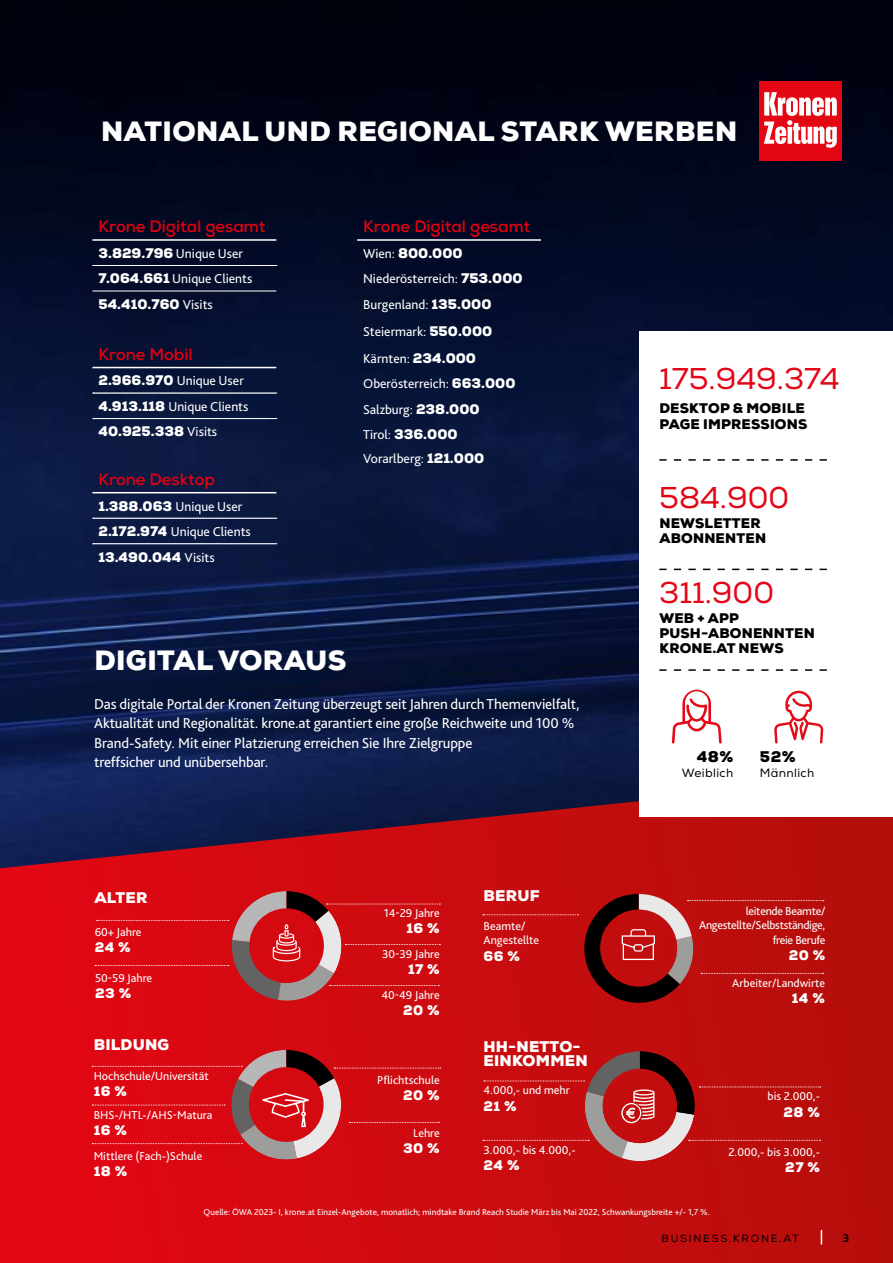
<style>
.page{position:relative;width:893px;height:1263px;background:#fff}
.page>*{position:absolute;margin:0;border:0;box-sizing:border-box;transform-origin:0 0}
.t1{font:30px "Nexa";color:#e30617}
.t2{font:900 27px "Nexa";letter-spacing:.015em;color:#fff}
.t3{font:700 16.5px "Nexa";color:#e3000f}
.t4{font:15px/19.5px "Bliss Pro";letter-spacing:-.01em;color:#fff}
.t5{font:900 15px/14.7px "Nexa";letter-spacing:.015em;color:#fff}
.t6{font:900 15px "Nexa";color:#000}
.t7{font:13.5px/25.5px "Bliss Pro";color:#fff}
.t8{font:900 13.5px "Nexa";color:#fff}
.t9{font:900 13.5px/15px "Nexa";letter-spacing:.015em;color:#000}
.t10{font:12px/14.4px "Bliss Pro";color:#fff}
.t11{font:12px/14.4px "Bliss Pro";letter-spacing:-.025em;color:#fff;text-align:right}
.t12{font:12px "Nexa";letter-spacing:.03em;color:#000}
.t13{font:700 12px "Bliss Pro";color:#000}
.t14{font:10.5px "Nexa";letter-spacing:.165em;color:#000}
.t15{font:9px "Bliss Pro";color:#fff}
.s1{font-family:"Nexa";font-weight:900}
.s2{font-family:"Bliss Pro";font-weight:400}
</style>
<div class="page">
<img style="left:0;top:0;width:893px;height:774px">
<svg style="left:0;top:774px;width:893px;height:489px;background:#b10d18"></svg>
<hr style="left:92px;top:291px;width:184px;height:1px;background:#fff">
<svg style="left:93px;top:418px;width:184px;height:1px"></svg>
<svg style="left:93px;top:543px;width:184px;height:1px"></svg>
<svg style="left:93px;top:265px;width:184px;height:1px"></svg>
<svg style="left:93px;top:393px;width:184px;height:1px"></svg>
<svg style="left:93px;top:518px;width:184px;height:1px"></svg>
<hr style="left:92px;top:239px;width:184px;height:2px;background:#fff">
<hr style="left:92px;top:367px;width:184px;height:1px;background:#fff">
<hr style="left:92px;top:492px;width:184px;height:1px;background:#fff">
<hr style="left:357px;top:239px;width:184px;height:2px;background:#fff">
<div style="left:759px;top:81px;width:83px;height:80px;background:#e30613"></div>
<svg style="left:764px;top:92px;width:73px;height:56px"></svg>
<svg style="left:483px;top:1051px;width:338px;height:110px;background:#b82020"></svg>
<svg style="left:95px;top:891px;width:345px;height:110px;background:#cc1e24"></svg>
<svg style="left:92px;top:1050px;width:349px;height:109px;background:#ce1f26"></svg>
<div style="left:640px;top:332px;width:253px;height:485px;background:#fff"></div>
<svg style="left:659px;top:459px;width:168px;height:2px"></svg>
<svg style="left:659px;top:569px;width:168px;height:1px"></svg>
<svg style="left:659px;top:669px;width:168px;height:2px"></svg>
<svg style="left:774px;top:691px;width:49px;height:52px"></svg>
<svg style="left:672px;top:690px;width:50px;height:53px"></svg>
<svg style="left:821px;top:1230px;width:1px;height:14px"></svg>
<svg style="left:483px;top:894px;width:341px;height:115px;background:#b21616"></svg>
<h2 class="t2" style="left:101px;top:113px;width:638px">NATIONAL UND REGIONAL STARK WERBEN</h2>
<p class="t3" style="left:98px;top:216px;width:169px">Krone Digital gesamt</p>
<p class="t7" style="left:98px;top:241px;width:155px"><span class="s1">3.829.796</span> Unique User<br><span class="s1">7.064.661</span> Unique Clients</p>
<p class="t8" style="left:98px;top:295px;width:116px">54.410.760 <span class="s2">Visits</span></p>
<p class="t3" style="left:98px;top:343px;width:96px">Krone Mobil</p>
<p class="t7" style="left:98px;top:368px;width:152px"><span class="s1">2.966.970</span> Unique User<br><span class="s1">4.913.118</span> Unique Clients</p>
<p class="t8" style="left:98px;top:423px;width:120px">40.925.338 <span class="s2">Visits</span></p>
<p class="t3" style="left:98px;top:468px;width:118px">Krone Desktop</p>
<p class="t7" style="left:98px;top:493px;width:154px"><span class="s1">1.388.063</span> Unique User<br><span class="s1">2.172.974</span> Unique Clients</p>
<p class="t8" style="left:98px;top:548px;width:118px">13.490.044 <span class="s2">Visits</span></p>
<p class="t3" style="left:363px;top:216px;width:169px">Krone Digital gesamt</p>
<p class="t8" style="left:363px;top:244px;width:101px"><span class="s2">Wien:</span> 800.000</p>
<p class="t7" style="left:363px;top:266px;width:161px">Niederösterreich: <span class="s1">753.000<br></span>Burgenland: <span class="s1">135.000</span></p>
<p class="t7" style="left:363px;top:318px;width:131px;line-height:27px">Steiermark: <span class="s1">550.000<br></span>Kärnten: <span class="s1">234.000</span></p>
<p class="t7" style="left:363px;top:371px;width:154px">Oberösterreich: <span class="s1">663.000<br></span>Salzburg: <span class="s1">238.000</span></p>
<p class="t8" style="left:363px;top:425px;width:96px"><span class="s2">Tirol:</span> 336.000</p>
<p class="t7" style="left:363px;top:446px;width:123px">Vorarlberg: <span class="s1">121.000</span></p>
<h2 class="t2" style="left:94px;top:642px;width:253px">DIGITAL VORAUS</h2>
<p class="t4" style="left:94px;top:694px;width:487px">Das digitale Portal der Kronen Zeitung überzeugt seit Jahren durch Themenvielfalt, Aktualität und Regionalität. krone.at garantiert eine große Reichweite und 100 % Brand-Safety. Mit einer Platzierung erreichen Sie Ihre Zielgruppe<br>treffsicher und unübersehbar.</p>
<p class="t5" style="left:94px;top:890px;width:55px">ALTER</p>
<p class="t10" style="left:95px;top:924px;width:48px">60+ Jahre</p>
<p class="t8" style="left:95px;top:938px;width:38px">24 %</p>
<p class="t10" style="left:95px;top:971px;width:59px">50-59 Jahre</p>
<p class="t8" style="left:95px;top:984px;width:38px">23 %</p>
<p class="t5" style="left:94px;top:1038px;width:77px">BILDUNG</p>
<p class="t10" style="left:94px;top:1068px;width:117px">Hochschule/Universität</p>
<p class="t8" style="left:94px;top:1082px;width:35px">16 %</p>
<p class="t10" style="left:94px;top:1107px;width:120px">BHS-/HTL-/AHS-Matura</p>
<p class="t8" style="left:94px;top:1121px;width:35px">16 %</p>
<p class="t10" style="left:94px;top:1149px;width:110px">Mittlere (Fach-)Schule</p>
<p class="t8" style="left:94px;top:1162px;width:35px">18 %</p>
<p class="t10" style="left:384px;top:906px;width:58px">14-29 Jahre</p>
<p class="t8" style="left:406px;top:919px;width:35px">16 %</p>
<p class="t10" style="left:382px;top:947px;width:59px">30-39 Jahre</p>
<p class="t8" style="left:408px;top:960px;width:33px">17 %</p>
<p class="t10" style="left:382px;top:988px;width:60px">40-49 Jahre</p>
<p class="t8" style="left:403px;top:1002px;width:38px">20 %</p>
<p class="t10" style="left:377px;top:1073px;width:64px">Pflichtschule</p>
<p class="t8" style="left:403px;top:1087px;width:38px">20 %</p>
<p class="t10" style="left:413px;top:1125px;width:28px">Lehre</p>
<p class="t8" style="left:403px;top:1139px;width:38px">30 %</p>
<p class="t5" style="left:484px;top:889px;width:57px">BERUF</p>
<p class="t10" style="left:483px;top:919px;width:57px">Beamte/<br>Angestellte</p>
<p class="t8" style="left:483px;top:947px;width:38px">66 %</p>
<p class="t5" style="left:484px;top:1039px;width:106px">HH-NETTO-<br>EINKOMMEN</p>
<p class="t10" style="left:483px;top:1083px;width:88px">4.000,- und mehr</p>
<p class="t8" style="left:483px;top:1097px;width:35px">21 %</p>
<p class="t10" style="left:483px;top:1143px;width:94px">3.000,- bis 4.000,-</p>
<p class="t8" style="left:483px;top:1156px;width:38px">24 %</p>
<h1 class="t1" style="left:659px;top:361px;width:182px">175.949.374</h1>
<p class="t9" style="left:659px;top:400px;width:149px;line-height:16.2px">DESKTOP &amp; MOBILE<br>PAGE IMPRESSIONS</p>
<h1 class="t1" style="left:659px;top:480px;width:131px">584.900</h1>
<p class="t9" style="left:659px;top:516px;width:108px">NEWSLETTER<br>ABONNENTEN</p>
<h1 class="t1" style="left:659px;top:574px;width:116px">311.900</h1>
<p class="t9" style="left:659px;top:610px;width:157px">WEB + APP<br>PUSH-ABONENNTEN<br>KRONE.AT NEWS</p>
<p class="t6" style="left:697px;top:747px;width:38px">48%</p>
<p class="t12" style="left:682px;top:765px;width:53px">Weiblich</p>
<p class="t6" style="left:760px;top:747px;width:37px">52%</p>
<p class="t12" style="left:760px;top:765px;width:56px">Männlich</p>
<p class="t11" style="left:699px;top:903px;width:128px">leitende Beamte/<br>Angestellte/Selbstständige, freie Berufe</p>
<p class="t8" style="left:789px;top:946px;width:38px">20 %</p>
<p class="t10" style="left:732px;top:975px;width:94px">Arbeiter/Landwirte</p>
<p class="t8" style="left:792px;top:989px;width:35px">14 %</p>
<p class="t10" style="left:767px;top:1089px;width:54px">bis 2.000,-</p>
<p class="t8" style="left:783px;top:1103px;width:38px">28 %</p>
<p class="t10" style="left:728px;top:1144px;width:93px">2.000,- bis 3.000,-</p>
<p class="t8" style="left:785px;top:1158px;width:36px">27 %</p>
<p class="t15" style="left:204px;top:1206px;width:508px">Quelle: ÖWA 2023- I, krone.at Einzel-Angebote, monatlich; mindtake Brand Reach Studie März bis Mai 2022, Schwankungsbreite +/- 1,7 %.</p>
<p class="t14" style="left:662px;top:1232px;width:139px">BUSINESS.KRONE.AT</p>
<p class="t13" style="left:843px;top:1230px;width:8px">3</p>
</div>
